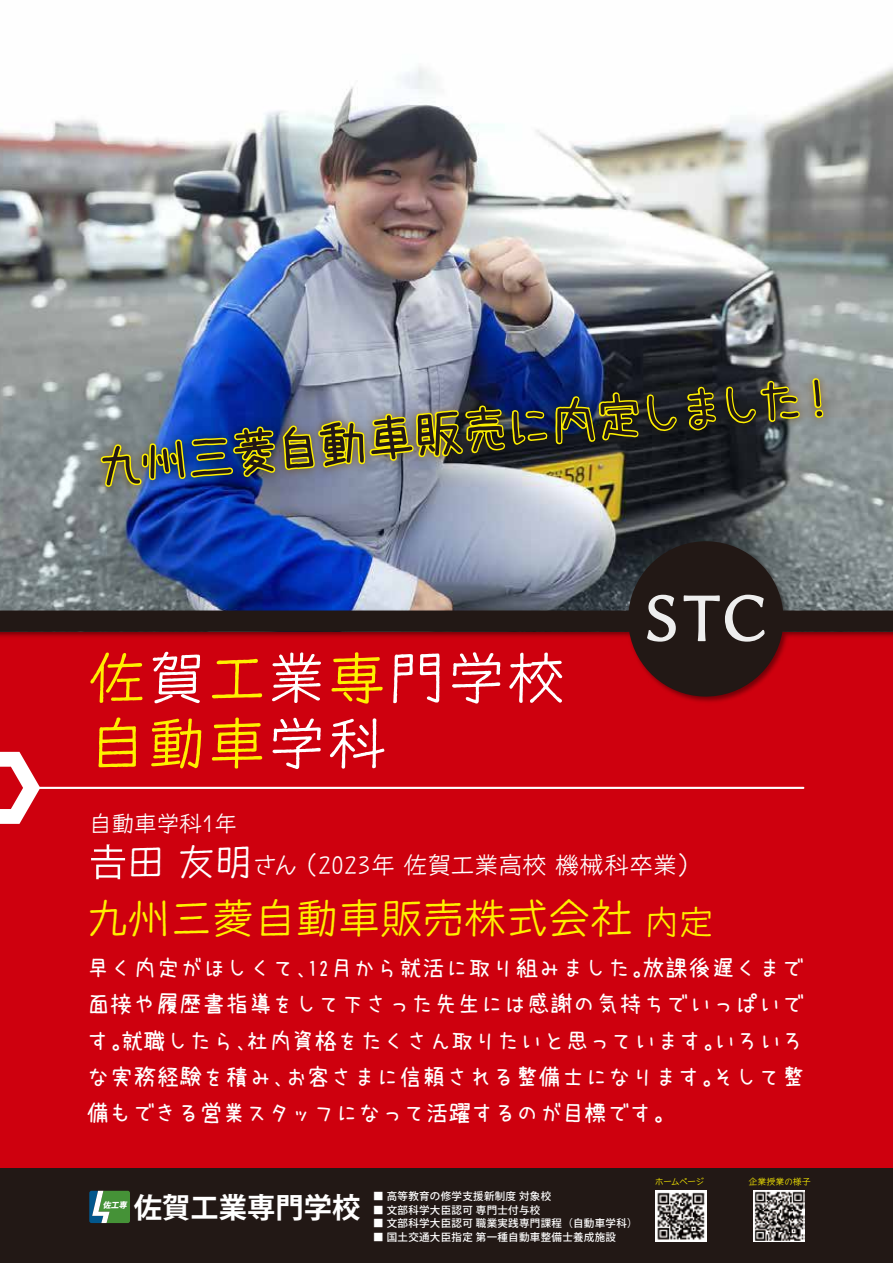
<style>
.page{position:relative;width:893px;height:1263px;background:#ce000e}
.page>*{position:absolute;margin:0;border:0;box-sizing:border-box;transform-origin:0 0}
.t1{font:57px/65.6px "September N 3";letter-spacing:.05em;color:#fff}
.t2{font:49.5px "uzura font";color:#221815}
.t3{font:42px "September N 3";color:#fef000}
.t4{font:700 28.35px "Koz Go Pro";color:#fff}
.t5{font:24px "September N 3";letter-spacing:.005em;color:#fff}
.t6{font:22.5px/36px "uzura font";letter-spacing:.005em;color:#fff;text-align:justify}
.t7{font:22.5px "September N 3";color:#fff}
.t8{font:500 10.5px "Koz Go Pro";letter-spacing:.03em;color:#fff}
.t9{font:9px "September N 3";letter-spacing:-.005em;color:#fef000}
.t10{font:9px "September N 3";letter-spacing:-.04em;color:#fef000}
.t11{font:italic 800 8.1px "Koz Go Pro";color:#fff}
.s1{color:#fef000}
.s2{font-size:37.5px}
.s3{font-size:34.5px}
</style>
<div class="page">
<div style="left:0;top:1169px;width:893px;height:94px;background:#221815"></div>
<img style="left:0;top:0;width:893px;height:537px">
<svg style="left:91px;top:844px;width:34px;height:35px"></svg>
<svg style="left:0;top:752px;width:40px;height:72px"></svg>
<hr style="left:28px;top:787px;width:776px;height:2px;background:#fff">
<svg style="left:89px;top:1191px;width:41px;height:32px"></svg>
<img style="left:78px;top:355px;width:781px;height:152px">
<svg style="left:685px;top:385px;width:33px;height:47px;background:#797411"></svg>
<svg style="left:724px;top:379px;width:77px;height:46px;background:#6d6a2c"></svg>
<svg style="left:810px;top:377px;width:15px;height:114px;background:#a0a380"></svg>
<img style="left:655px;top:1191px;width:51px;height:51px">
<img style="left:754px;top:1191px;width:51px;height:50px">
<img style="left:0;top:537px;width:893px;height:165px">
<svg style="left:0;top:540px;width:893px;height:158px"></svg>
<img style="left:99px;top:298px;width:579px;height:344px">
<svg style="left:684px;top:595px;width:80px;height:47px;background:#5a5250"></svg>
<h2 class="t2" style="left:92px;top:446px;width:752px;rotate:-6deg">九州三菱自動車販売に内定しました！</h2>
<h1 class="t1" style="left:89px;top:645px;width:477px"><span class="s1">佐</span>賀<span class="s1">工</span>業<span class="s1">専</span>門学校<span class="s1">自動車</span>学科</h1>
<p class="t7" style="left:89px;top:812px;width:149px">自動車学科1年</p>
<p class="t5" style="left:127px;top:853px;width:576px"><span class="s2">田 友明</span>さん（2023年佐賀工業高校機械科卒業）</p>
<h3 class="t3" style="left:86px;top:897px;width:629px">九州三菱自動車販売株式会社 <span class="s3">内定</span></h3>
<p class="t6" style="left:87px;top:950px;width:719px">早く内定がほしくて、12月から就活に取り組みました。放課後遅くまで面接や履歴書指導をして下さった先生には感謝の気持ちでいっぱいです。就職したら、社内資格をたくさん取りたいと思っています。いろいろな実務経験を積み、お客さまに信頼される整備士になります。そして整備もできる営業スタッフになって活躍するのが目標です。</p>
<p class="t11" style="left:103px;top:1199px;width:28px">佐工専</p>
<p class="t4" style="left:134px;top:1189px;width:228px">佐賀工業専門学校</p>
<p class="t8" style="left:373px;top:1189px;width:179px">■ 高等教育の修学支援新制度対象校</p>
<p class="t8" style="left:373px;top:1203px;width:169px">■ 文部科学大臣認可専門士付与校</p>
<p class="t8" style="left:373px;top:1216px;width:266px">■ 文部科学大臣認可職業実践専門課程（自動車学科）</p>
<p class="t8" style="left:373px;top:1230px;width:244px">■ 国土交通大臣指定第一種自動車整備士養成施設</p>
<p class="t10" style="left:655px;top:1177px;width:51px">ホームページ</p>
<p class="t9" style="left:748px;top:1177px;width:64px">企業授業の様子</p>
</div>
